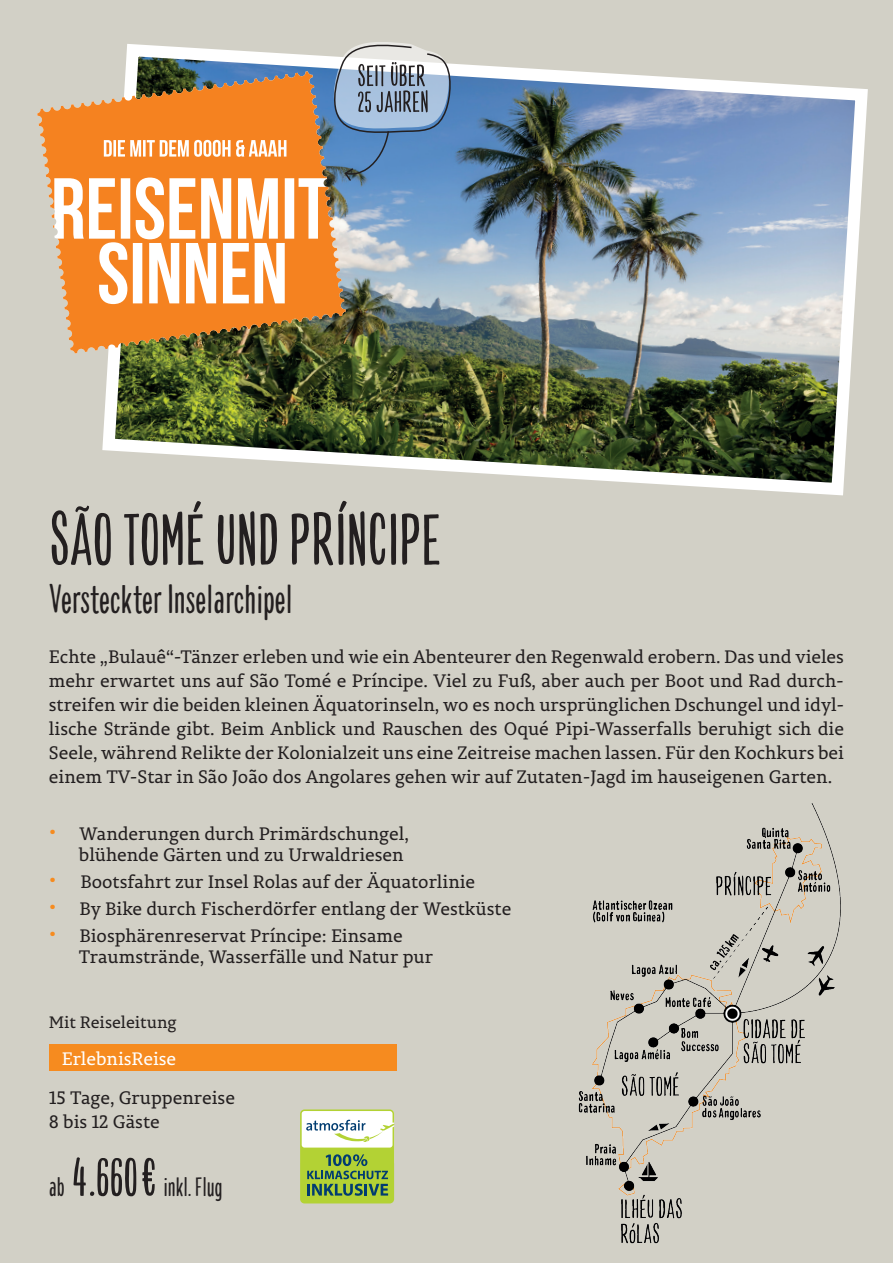
<style>
.page{position:relative;width:893px;height:1263px;background:#d2d0c6}
.page>*{position:absolute;margin:0;border:0;box-sizing:border-box;transform-origin:0 0}
.t1{font:72px "Colby Cp Lt";color:#231f20}
.t2{font:40.5px "Colby Cp Lt";color:#231f20}
.t3{font:27px "Colby Cp Lt";color:#231f20}
.t4{font:18px/24px "Permian Slab Serif Typeface";color:#231f20}
.t5{font:18px "Permian Slab Serif Typeface";color:#fff}
.t6{font:16.5px "Permian Slab Serif Typeface";color:#231f20}
.s1{font-size:27px;color:#f68b1f}
.s2{font-size:54px}
</style>
<div class="page">
<img style="left:102px;top:44px;width:766px;height:452px">
<svg style="left:326px;top:42px;width:127px;height:140px;background:#89a4c2"></svg>
<svg style="left:300px;top:1109px;width:95px;height:94px;background:#b3cb82"></svg>
<div style="left:49px;top:1044px;width:347px;height:27px;background:#f68b1f"></div>
<svg style="left:37px;top:71px;width:309px;height:282px;background:#dda067"></svg>
<svg style="left:271px;top:143px;width:3px;height:8px"></svg>
<img style="left:578px;top:803px;width:263px;height:441px">
<h1 class="t1" style="left:49px;top:497px;width:394px">SÃO TOMÉ UND PRÍNCIPE</h1>
<h2 class="t2" style="left:49px;top:575px;width:245px">Versteckter Inselarchipel</h2>
<p class="t4" style="left:49px;top:644px;width:797px;text-align:justify">Echte „Bulauê“-Tänzer erleben und wie ein Abenteurer den Regenwald erobern. Das und vieles mehr erwartet uns auf São Tomé e Príncipe. Viel zu Fuß, aber auch per Boot und Rad durch&shy;streifen wir die beiden kleinen Äquatorinseln, wo es noch ursprünglichen Dschungel und idyl&shy;lische Strände gibt. Beim Anblick und Rauschen des Oqué Pipi-Wasserfalls beruhigt sich die Seele, während Relikte der Kolonialzeit uns eine Zeitreise machen lassen. Für den Kochkurs bei einem TV-Star in São João dos Angolares gehen wir auf Zutaten-Jagd im hauseigenen Garten.</p>
<p class="t4" style="left:49px;top:823px;width:361px;line-height:21px;text-align:right"><span class="s1">•</span> Wanderungen durch Primärdschungel, blühende Gärten und zu Urwaldriesen</p>
<p class="t4" style="left:49px;top:869px;width:428px"><span class="s1">•</span> Bootsfahrt zur Insel Rolas auf der Äquatorlinie</p>
<p class="t4" style="left:49px;top:896px;width:464px"><span class="s1">•</span> By Bike durch Fischerdörfer entlang der Westküste</p>
<p class="t4" style="left:79px;top:925px;width:356px;line-height:21px;text-indent:-30px"><span class="s1">•</span> Biosphärenreservat Príncipe: Einsame<br>Traumstrände, Wasserfälle und Natur pur</p>
<p class="t6" style="left:49px;top:1009px;width:129px">Mit Reiseleitung</p>
<p class="t5" style="left:62px;top:1044px;width:116px">ErlebnisReise</p>
<p class="t4" style="left:49px;top:1085px;width:188px">15 Tage, Gruppenreise<br>8 bis 12 Gäste</p>
<h3 class="t3" style="left:49px;top:1170px;width:175px">ab <span class="s2">4.660€</span> inkl. Flug</h3>
</div>
